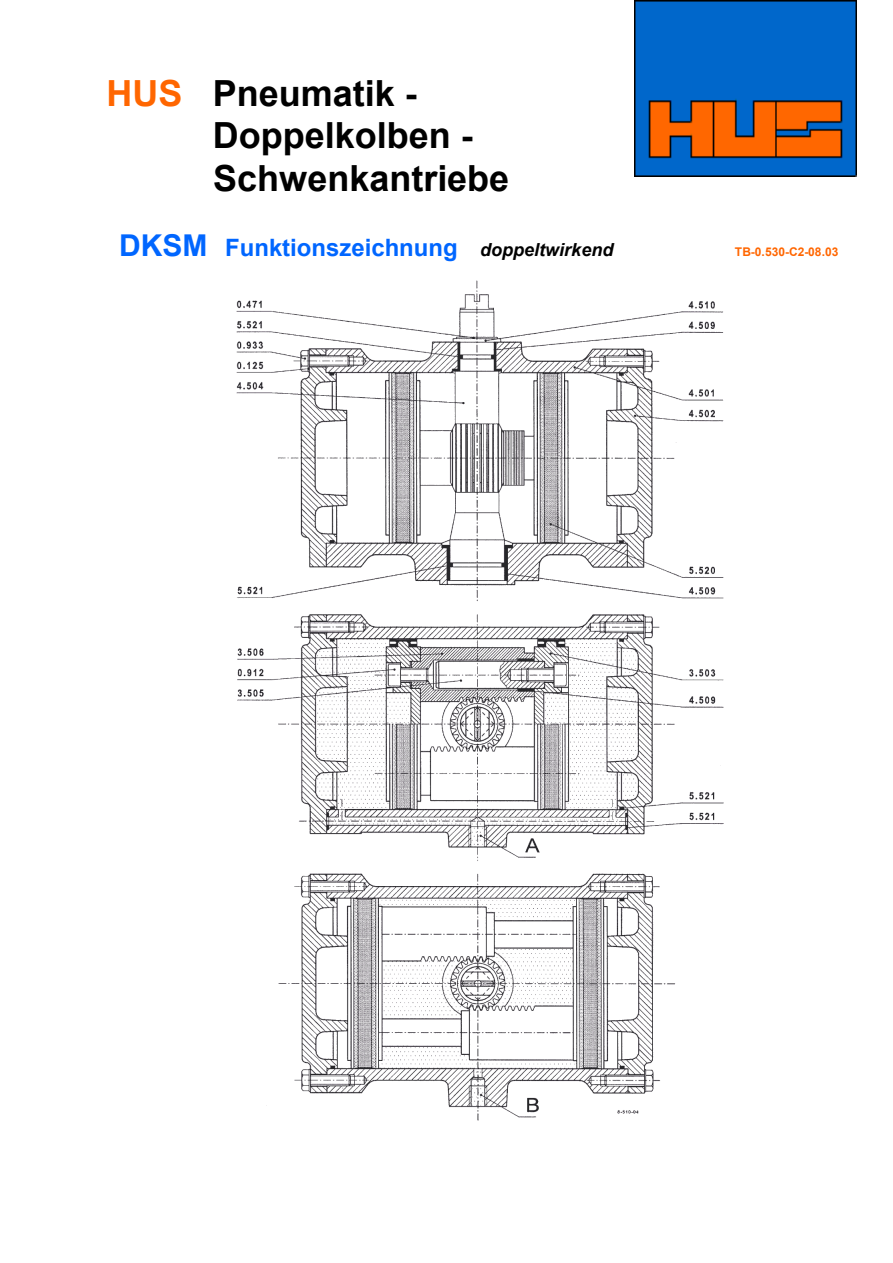
<style>
.page{position:relative;width:893px;height:1263px;background:#fff}
.page>*{position:absolute;margin:0;border:0;box-sizing:border-box;transform-origin:0 0}
.t1{font:700 36px/42.3px "Arial";color:#000}
.t2{font:700 24px "Arial";color:#06f}
.t3{font:700 12px "Arial";letter-spacing:-.005em;color:#f60}
.s1{color:#f60}
.s2{font-size:30px}
.s3{font-style:italic;font-size:18px;color:#000}
</style>
<div class="page">
<img style="left:236px;top:280px;width:488px;height:841px">
<img style="left:635px;top:0;width:221px;height:177px">
<p class="t1" style="left:213px;top:73px;width:298px;text-indent:-106px"><span class="s1">HUS</span> Pneumatik -<br>Doppelkolben -<br>Schwenkantriebe</p>
<p class="t2" style="left:119px;top:231px;width:496px"><span class="s2">DKSM</span> Funktionszeichnung <span class="s3">doppeltwirkend</span></p>
<p class="t3" style="left:735px;top:243px;width:105px">TB-0.500-C2-08.03</p>
<p class="t3" style="left:735px;top:243px;width:105px">TB-0.530-C2-08.03</p>
</div>
